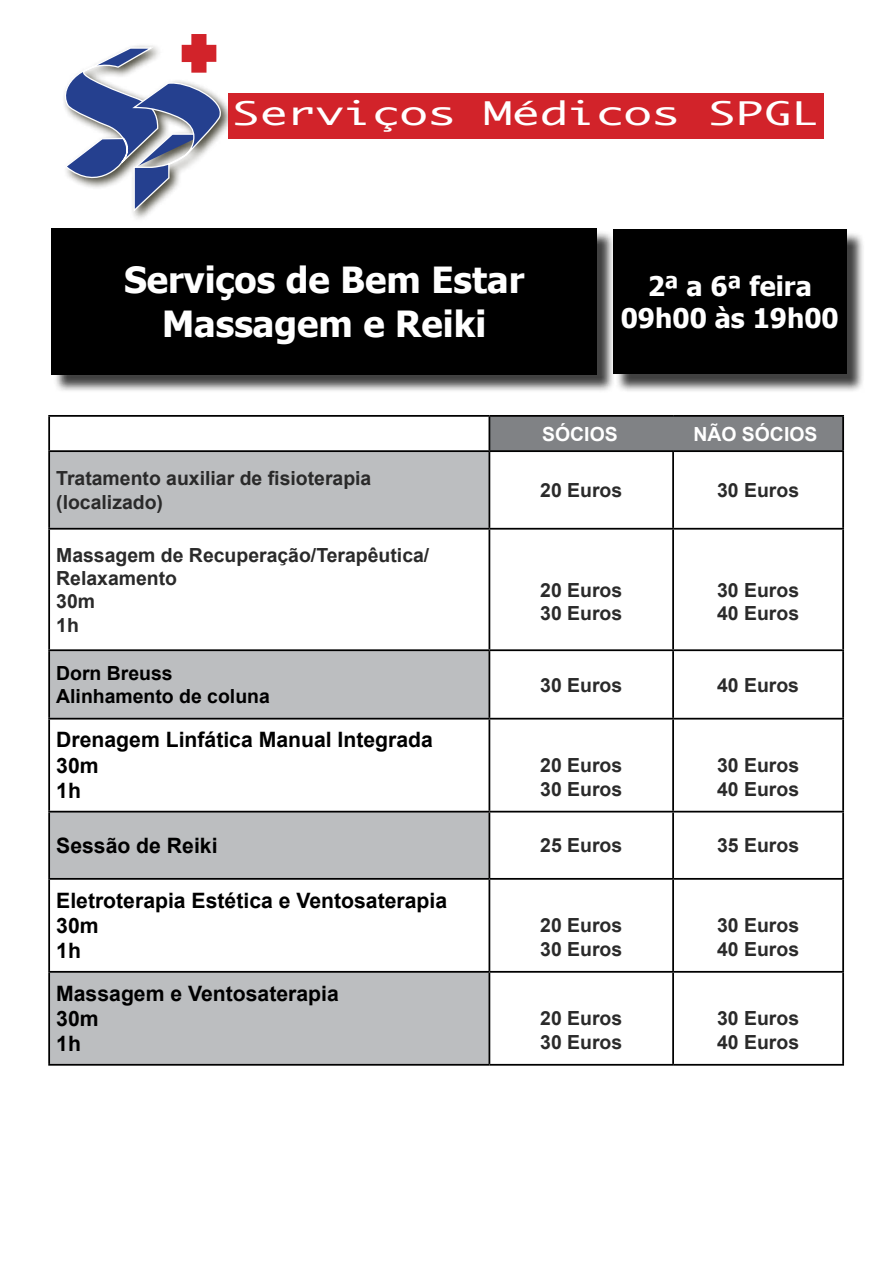
<style>
.page{position:relative;width:893px;height:1263px;background:#fff}
.page>*{position:absolute;margin:0;border:0;box-sizing:border-box;transform-origin:0 0}
.t1{font:700 36px/43.2px "Tahoma";color:#fff;text-align:center}
.t2{font:30.9px "Monaco";color:#fff;scale:1.51 1}
.t3{font:700 27px/32.4px "Tahoma";color:#fff;text-align:center}
.t4{font:700 21.15px/25.5px "Arial";color:#000}
.t5{font:700 19.35px/23.2px "Arial";color:#2a2a2a}
.t6{font:700 19.35px/23.2px "Arial";color:#000}
.t7{font:700 19.35px "Arial";color:#fff}
</style>
<div class="page">
<svg style="left:64px;top:34px;width:163px;height:179px"></svg>
<div style="left:228px;top:94px;width:595px;height:45px;background:#d2232a"></div>
<div style="left:489px;top:416px;width:354px;height:35px;background:#808285"></div>
<svg style="left:50px;top:452px;width:438px;height:612px;fill:#bcbec0"></svg>
<div style="left:49px;top:719px;width:440px;height:93px;background:#fff"></div>
<hr style="left:48px;top:415px;width:441px;height:2px;background:#000">
<hr style="left:48px;top:417px;width:2px;height:33px;background:#000">
<hr style="left:489px;top:415px;width:184px;height:2px;background:#000">
<hr style="left:488px;top:417px;width:2px;height:33px;background:#000">
<hr style="left:673px;top:415px;width:171px;height:2px;background:#000">
<hr style="left:842px;top:417px;width:2px;height:33px;background:#000">
<hr style="left:48px;top:450px;width:441px;height:2px;background:#000">
<hr style="left:48px;top:452px;width:2px;height:76px;background:#000">
<hr style="left:489px;top:450px;width:184px;height:2px;background:#000">
<hr style="left:488px;top:452px;width:2px;height:76px;background:#000">
<hr style="left:673px;top:450px;width:171px;height:2px;background:#000">
<hr style="left:672px;top:452px;width:2px;height:76px;background:#000">
<hr style="left:842px;top:452px;width:2px;height:76px;background:#000">
<hr style="left:48px;top:528px;width:441px;height:2px;background:#000">
<hr style="left:48px;top:530px;width:2px;height:119px;background:#000">
<hr style="left:489px;top:528px;width:184px;height:2px;background:#000">
<hr style="left:488px;top:530px;width:2px;height:119px;background:#000">
<hr style="left:673px;top:528px;width:171px;height:2px;background:#000">
<hr style="left:672px;top:530px;width:2px;height:119px;background:#000">
<hr style="left:842px;top:530px;width:2px;height:119px;background:#000">
<hr style="left:48px;top:649px;width:441px;height:2px;background:#000">
<hr style="left:48px;top:651px;width:2px;height:67px;background:#000">
<hr style="left:489px;top:649px;width:184px;height:2px;background:#000">
<hr style="left:488px;top:651px;width:2px;height:67px;background:#000">
<hr style="left:673px;top:649px;width:171px;height:2px;background:#000">
<hr style="left:672px;top:651px;width:2px;height:67px;background:#000">
<hr style="left:842px;top:651px;width:2px;height:67px;background:#000">
<hr style="left:48px;top:718px;width:441px;height:1px;background:#000">
<hr style="left:48px;top:719px;width:2px;height:92px;background:#000">
<hr style="left:489px;top:718px;width:184px;height:1px;background:#000">
<hr style="left:488px;top:719px;width:2px;height:92px;background:#000">
<hr style="left:673px;top:718px;width:171px;height:1px;background:#000">
<hr style="left:672px;top:719px;width:2px;height:92px;background:#000">
<hr style="left:842px;top:719px;width:2px;height:92px;background:#000">
<hr style="left:48px;top:811px;width:441px;height:1px;background:#000">
<hr style="left:48px;top:812px;width:2px;height:66px;background:#000">
<hr style="left:489px;top:811px;width:184px;height:1px;background:#000">
<hr style="left:488px;top:812px;width:2px;height:66px;background:#000">
<hr style="left:673px;top:811px;width:171px;height:1px;background:#000">
<hr style="left:672px;top:812px;width:2px;height:66px;background:#000">
<hr style="left:842px;top:812px;width:2px;height:66px;background:#000">
<hr style="left:48px;top:878px;width:441px;height:2px;background:#000">
<hr style="left:48px;top:880px;width:2px;height:91px;background:#000">
<hr style="left:489px;top:878px;width:184px;height:2px;background:#000">
<hr style="left:488px;top:880px;width:2px;height:91px;background:#000">
<hr style="left:673px;top:878px;width:171px;height:2px;background:#000">
<hr style="left:672px;top:880px;width:2px;height:91px;background:#000">
<hr style="left:842px;top:880px;width:2px;height:91px;background:#000">
<hr style="left:48px;top:971px;width:441px;height:2px;background:#000">
<hr style="left:48px;top:973px;width:2px;height:91px;background:#000">
<hr style="left:489px;top:971px;width:184px;height:2px;background:#000">
<hr style="left:488px;top:973px;width:2px;height:91px;background:#000">
<hr style="left:673px;top:971px;width:171px;height:2px;background:#000">
<hr style="left:672px;top:973px;width:2px;height:91px;background:#000">
<hr style="left:842px;top:973px;width:2px;height:91px;background:#000">
<hr style="left:48px;top:1064px;width:441px;height:2px;background:#000">
<hr style="left:489px;top:1064px;width:184px;height:2px;background:#000">
<hr style="left:673px;top:1064px;width:171px;height:2px;background:#000">
<div style="left:54px;top:230px;width:562px;height:163px;background:#000;opacity:.75"></div>
<div style="left:51px;top:228px;width:546px;height:146px;background:#000"></div>
<div style="left:615px;top:232px;width:250px;height:161px;background:#000;opacity:.75"></div>
<div style="left:613px;top:229px;width:234px;height:145px;background:#000"></div>
<h2 class="t2" style="left:232px;top:87px;width:391px">Serviços Médicos SPGL</h2>
<h1 class="t1" style="left:124px;top:256px;width:402px">Serviços de Bem Estar<br>Massagem e Reiki</h1>
<h3 class="t3" style="left:621px;top:268px;width:220px">2ª a 6ª feira<br>09h00 às 19h00</h3>
<p class="t7" style="left:542px;top:421px;width:77px">SÓCIOS</p>
<p class="t7" style="left:693px;top:421px;width:126px">NÃO SÓCIOS</p>
<p class="t5" style="left:56px;top:468px;width:317px">Tratamento auxiliar de fisioterapia (localizado)</p>
<p class="t5" style="left:540px;top:479px;width:84px">20 Euros</p>
<p class="t5" style="left:717px;top:479px;width:84px">30 Euros</p>
<p class="t5" style="left:56px;top:544px;width:375px">Massagem de Recuperação/Terapêutica/<br>Relaxamento<br>30m<br>1h</p>
<p class="t5" style="left:540px;top:579px;width:84px">20 Euros<br>30 Euros</p>
<p class="t5" style="left:717px;top:579px;width:84px">30 Euros<br>40 Euros</p>
<p class="t6" style="left:56px;top:662px;width:215px">Dorn Breuss<br>Alinhamento de coluna</p>
<p class="t5" style="left:540px;top:674px;width:84px">30 Euros</p>
<p class="t5" style="left:717px;top:674px;width:84px">40 Euros</p>
<p class="t4" style="left:56px;top:728px;width:378px">Drenagem Linfática Manual Integrada<br>30m<br>1h</p>
<p class="t5" style="left:540px;top:754px;width:84px">20 Euros<br>30 Euros</p>
<p class="t5" style="left:717px;top:754px;width:84px">30 Euros<br>40 Euros</p>
<p class="t4" style="left:56px;top:833px;width:163px">Sessão de Reiki</p>
<p class="t5" style="left:540px;top:834px;width:84px">25 Euros</p>
<p class="t5" style="left:717px;top:834px;width:84px">35 Euros</p>
<p class="t4" style="left:56px;top:888px;width:392px">Eletroterapia Estética e Ventosaterapia<br>30m<br>1h</p>
<p class="t5" style="left:540px;top:915px;width:84px">20 Euros<br>30 Euros</p>
<p class="t5" style="left:717px;top:915px;width:84px">30 Euros<br>40 Euros</p>
<p class="t4" style="left:56px;top:981px;width:284px">Massagem e Ventosaterapia<br>30m<br>1h</p>
<p class="t5" style="left:540px;top:1007px;width:84px">20 Euros<br>30 Euros</p>
<p class="t5" style="left:717px;top:1007px;width:84px">30 Euros<br>40 Euros</p>
</div>
